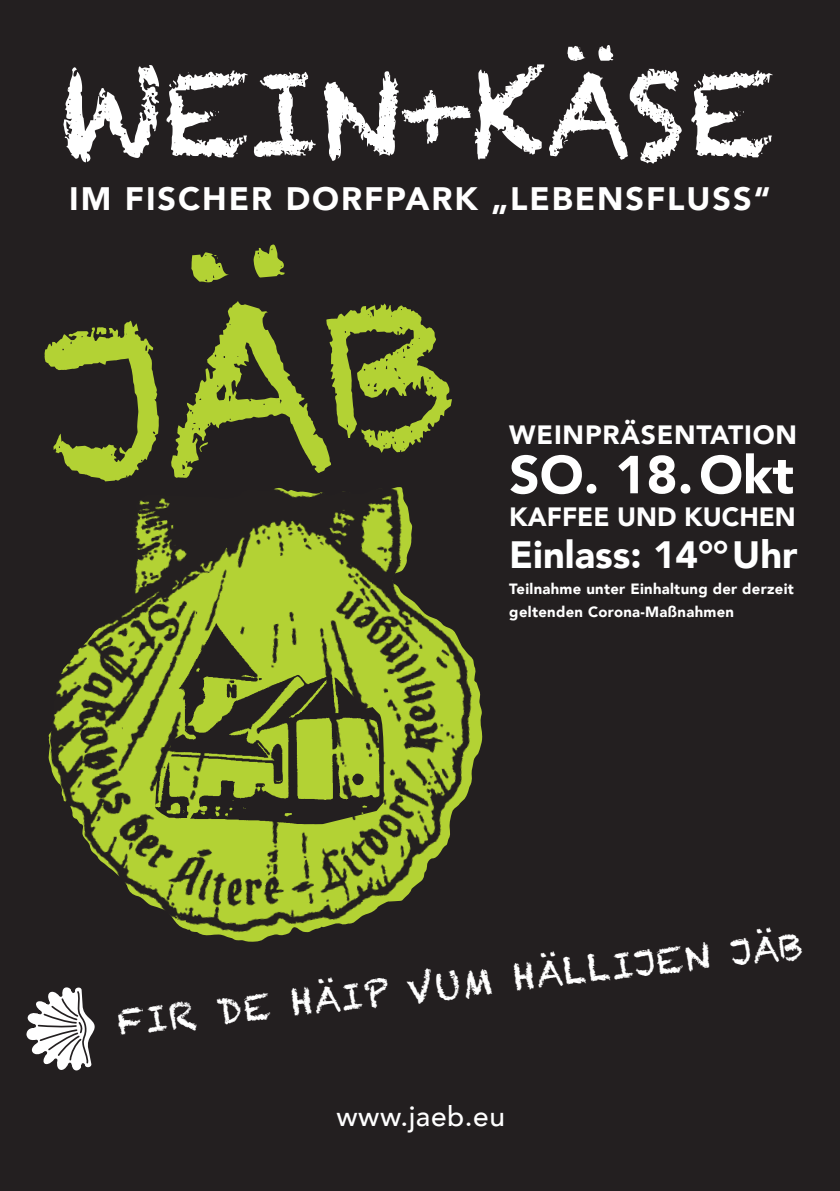
<style>
.page{position:relative;width:840px;height:1191px;background:#fff}
.page>*{position:absolute;margin:0;border:0;box-sizing:border-box;transform-origin:0 0}
.t1{font:115.4px "Chalkduster";color:#fff}
.t2{font:900 52.8px "Avenir";color:#fff}
.t3{font:900 38px "Avenir";color:#fff}
.t4{font:35.6px "Chalkduster";color:#fff}
.t5{font:900 32.4px "Avenir";letter-spacing:.06em;color:#fff}
.t6{font:500 28px "Avenir";letter-spacing:.02em;color:#fff}
.t7{font:900 26.4px "Avenir";letter-spacing:.03em;color:#fff}
.t8{font:900 26.4px "Avenir";color:#fff}
.t9{font:900 14.8px/23.2px "Avenir";letter-spacing:.02em;color:#fff}
</style>
<div class="page">
<div style="left:0;top:0;width:839px;height:1191px;background:#231f20"></div>
<svg style="left:26px;top:993px;width:69px;height:78px"></svg>
<img style="left:48px;top:487px;width:435px;height:506px">
<h1 class="t1" style="left:59px;top:47px;width:716px">WEIN+KÄSE</h1>
<h3 class="t5" style="left:69px;top:171px;width:702px">IM FISCHER DORFPARK „LEBENSFLUSS“</h3>
<h3 class="t7" style="left:509px;top:413px;width:289px">WEINPRÄSENTATION</h3>
<h2 class="t2" style="left:509px;top:429px;width:286px">SO. 18.Okt</h2>
<h3 class="t8" style="left:509px;top:494px;width:288px">KAFFEE UND KUCHEN</h3>
<h3 class="t3" style="left:509px;top:522px;width:290px">Einlass: 14°°Uhr</h3>
<p class="t9" style="left:509px;top:577px;width:286px">Teilnahme unter Einhaltung der derzeit geltenden Corona-Maßnahmen</p>
<h3 class="t4" style="left:115px;top:1005px;width:691px;rotate:-7deg">FIR DE HÄIP VUM HÄLLIJEN JÄB</h3>
<h3 class="t6" style="left:336px;top:1091px;width:170px">www.jaeb.eu</h3>
</div>
